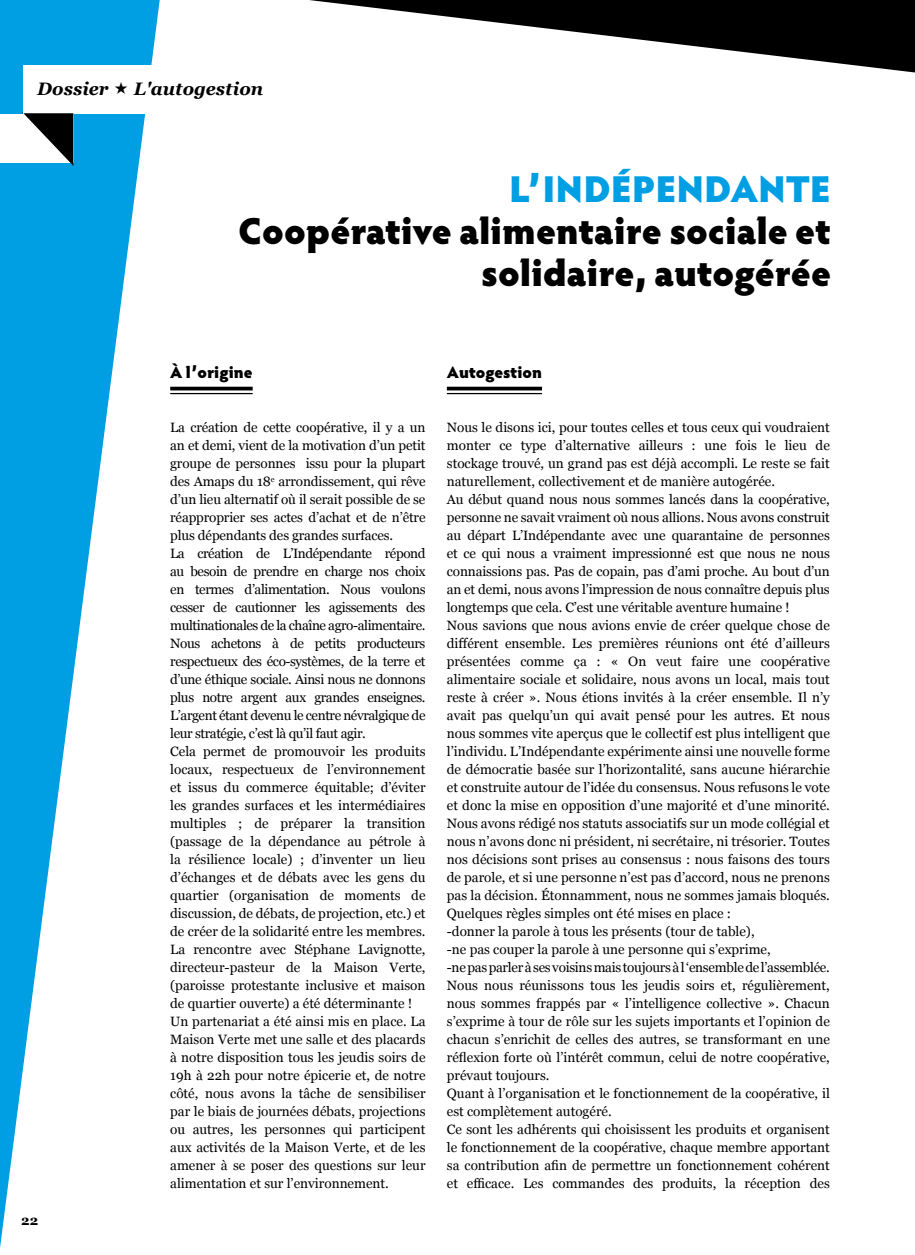
<style>
.page{position:relative;width:915px;height:1255px;background:#fff}
.page>*{position:absolute;margin:0;border:0;box-sizing:border-box;transform-origin:0 0}
.t1{font:900 37.5px/42px "Hypatia Sans Pro";color:#000;text-align:right}
.t2{font:900 37.5px "Hypatia Sans Pro";color:#009fe3}
.t3{font:italic 700 18px "Georgia";color:#000}
.t4{font:900 16.5px "Hypatia Sans Pro";color:#000}
.t5{font:13.5px/18px "Georgia";color:#000}
.t6{font:700 13.5px "Georgia";color:#000}
</style>
<div class="page">
<svg style="left:309px;top:0;width:605px;height:72px"></svg>
<svg style="left:0;top:0;width:160px;height:1248px"></svg>
<div style="left:23px;top:65px;width:355px;height:48px;background:#fff"></div>
<div style="left:0;top:114px;width:73px;height:48px;background:#fff"></div>
<svg style="left:22px;top:112px;width:51px;height:54px"></svg>
<hr style="left:170px;top:387px;width:82px;height:3px;background:#000">
<hr style="left:170px;top:393px;width:82px;height:1px;background:#000">
<hr style="left:446px;top:387px;width:96px;height:3px;background:#000">
<hr style="left:446px;top:393px;width:96px;height:1px;background:#000">
<h2 class="t3" style="left:37px;top:75px;width:73px">Dossier</h2>
<h2 class="t3" style="left:134px;top:75px;width:131px">L'autogestion</h2>
<h1 class="t2" style="left:509px;top:161px;width:247px">L’INDÉPENDANTE</h1>
<h1 class="t1" style="left:238px;top:208px;width:594px">Coopérative alimentaire sociale et solidaire, autogérée</h1>
<p class="t6" style="left:21px;top:1209px;width:18px">22</p>
<p class="t4" style="left:170px;top:360px;width:84px">À l’origine</p>
<p class="t5" style="left:170px;top:418px;width:257px">La création de cette coopérative, il y a un an et demi, vient de la motivation d’un petit groupe de personnes issu pour la plupart des Amaps du 18<sup>e</sup> arrondissement, qui rêve d’un lieu alternatif où il serait possible de se réapproprier ses actes d’achat et de n’être plus dépendants des grandes surfaces.<br>La création de L’Indépendante répond au besoin de prendre en charge nos choix en termes d’alimentation. Nous voulons cesser de cautionner les agissements des multinationales de la chaîne agro-alimentaire.<br>Nous achetons à de petits producteurs respectueux des éco-systèmes, de la terre et d’une éthique sociale. Ainsi nous ne donnons plus notre argent aux grandes enseignes.<br>L’argent étant devenu le centre névralgique de leur stratégie, c’est là qu’il faut agir.<br>Cela permet de promouvoir les produits locaux, respectueux de l’environnement et issus du commerce équitable; d’éviter les grandes surfaces et les intermédiaires multiples ; de préparer la transition (passage de la dépendance au pétrole à la résilience locale) ; d’inventer un lieu d’échanges et de débats avec les gens du quartier (organisation de moments de discussion, de débats, de projection, etc.) et de créer de la solidarité entre les membres.<br>La rencontre avec Stéphane Lavignotte, directeur-pasteur de la Maison Verte, (paroisse protestante inclusive et maison de quartier ouverte) a été déterminante !<br>Un partenariat a été ainsi mis en place. La Maison Verte met une salle et des placards à notre disposition tous les jeudis soirs de 19h à 22h pour notre épicerie et, de notre côté, nous avons la tâche de sensibiliser par le biais de journées débats, projections ou autres, les personnes qui participent aux activités de la Maison Verte, et de les amener à se poser des questions sur leur alimentation et sur l’environnement.</p>
<p class="t4" style="left:446px;top:360px;width:97px">Autogestion</p>
<p class="t5" style="left:446px;top:418px;width:384px">Nous le disons ici, pour toutes celles et tous ceux qui voudraient monter ce type d’alternative ailleurs : une fois le lieu de stockage trouvé, un grand pas est déjà accompli. Le reste se fait naturellement, collectivement et de manière autogérée.<br>Au début quand nous nous sommes lancés dans la coopérative, personne ne savait vraiment où nous allions. Nous avons construit au départ L’Indépendante avec une quarantaine de personnes et ce qui nous a vraiment impressionné est que nous ne nous connaissions pas. Pas de copain, pas d’ami proche. Au bout d’un an et demi, nous avons l’impression de nous connaître depuis plus longtemps que cela. C’est une véritable aventure humaine !<br>Nous savions que nous avions envie de créer quelque chose de différent ensemble. Les premières réunions ont été d’ailleurs présentées comme ça : « On veut faire une coopérative alimentaire sociale et solidaire, nous avons un local, mais tout reste à créer ». Nous étions invités à la créer ensemble. Il n’y avait pas quelqu’un qui avait pensé pour les autres. Et nous nous sommes vite aperçus que le collectif est plus intelligent que l’individu. L’Indépendante expérimente ainsi une nouvelle forme de démocratie basée sur l’horizontalité, sans aucune hiérarchie et construite autour de l’idée du consensus. Nous refusons le vote et donc la mise en opposition d’une majorité et d’une minorité.<br>Nous avons rédigé nos statuts associatifs sur un mode collégial et nous n’avons donc ni président, ni secrétaire, ni trésorier. Toutes nos décisions sont prises au consensus : nous faisons des tours de parole, et si une personne n’est pas d’accord, nous ne prenons pas la décision. Étonnamment, nous ne sommes jamais bloqués.<br>Quelques règles simples ont été mises en place :<br>-donner la parole à tous les présents (tour de table),<br>-ne pas couper la parole à une personne qui s’exprime,<br>-ne pas parler à ses voisins mais toujours à l‘ensemble de l’assemblée.<br>Nous nous réunissons tous les jeudis soirs et, régulièrement, nous sommes frappés par « l’intelligence collective ». Chacun s’exprime à tour de rôle sur les sujets importants et l’opinion de chacun s’enrichit de celles des autres, se transformant en une réflexion forte où l’intérêt commun, celui de notre coopérative, prévaut toujours.<br>Quant à l’organisation et le fonctionnement de la coopérative, il est complètement autogéré.<br>Ce sont les adhérents qui choisissent les produits et organisent le fonctionnement de la coopérative, chaque membre apportant sa contribution afin de permettre un fonctionnement cohérent et efficace. Les commandes des produits, la réception des</p>
</div>
